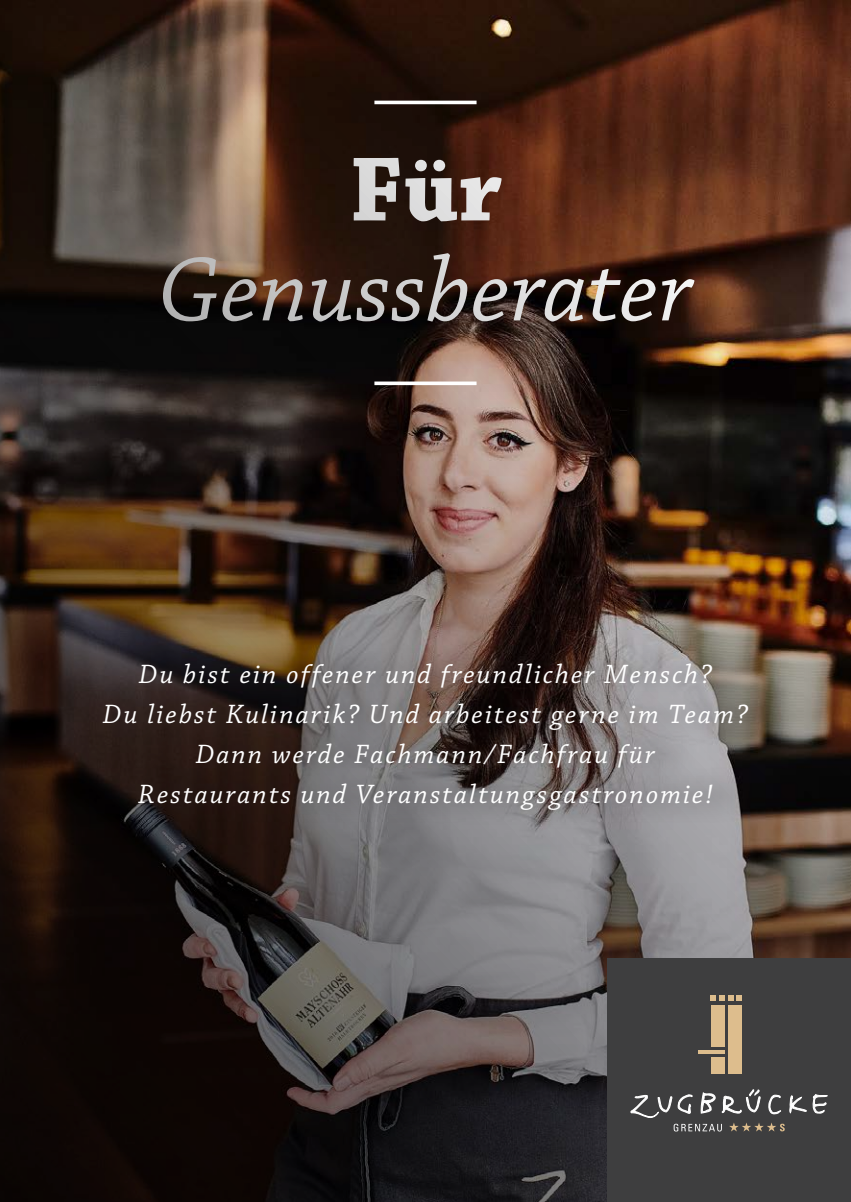
<style>
.page{position:relative;width:851px;height:1202px;background:#fff}
.page>*{position:absolute;margin:0;border:0;box-sizing:border-box;transform-origin:0 0}
.t1{font:italic 96px "Chaparral Pro";color:#fff}
.t2{font:700 96px "Chaparral Pro";color:#fff}
.t3{font:italic 28px/40px "Chaparral Pro";letter-spacing:.075em;color:#fff;text-align:center}
</style>
<div class="page">
<img style="left:0;top:0;width:850px;height:1202px">
<div style="left:607px;top:958px;width:243px;height:244px;background:#3e3e3f"></div>
<svg style="left:710px;top:996px;width:31px;height:5px"></svg>
<div style="left:710px;top:1005px;width:14px;height:42px;background:#ddbd8d"></div>
<div style="left:727px;top:1005px;width:14px;height:69px;background:#ddbd8d"></div>
<svg style="left:630px;top:1045px;width:198px;height:86px"></svg>
<hr style="left:374px;top:101px;width:102px;height:3px;background:#fff">
<svg style="left:374px;top:381px;width:102px;height:4px"></svg>
<div style="left:104px;top:640px;width:689px;height:192px;background:#231f20;opacity:.75"></div>
<p class="t2" style="left:349px;top:133px;width:154px">Für</p>
<p class="t1" style="left:158px;top:237px;width:537px">Genussberater</p>
<p class="t3" style="left:139px;top:655px;width:575px">Du bist ein offener und freundlicher Mensch?</p>
<p class="t3" style="left:103px;top:695px;width:646px">Du liebst Kulinarik? Und arbeitest gerne im Team?</p>
<p class="t3" style="left:138px;top:735px;width:576px">Dann werde Fachmann/Fachfrau für<br>Restaurants und Veranstaltungsgastronomie!</p>
</div>
